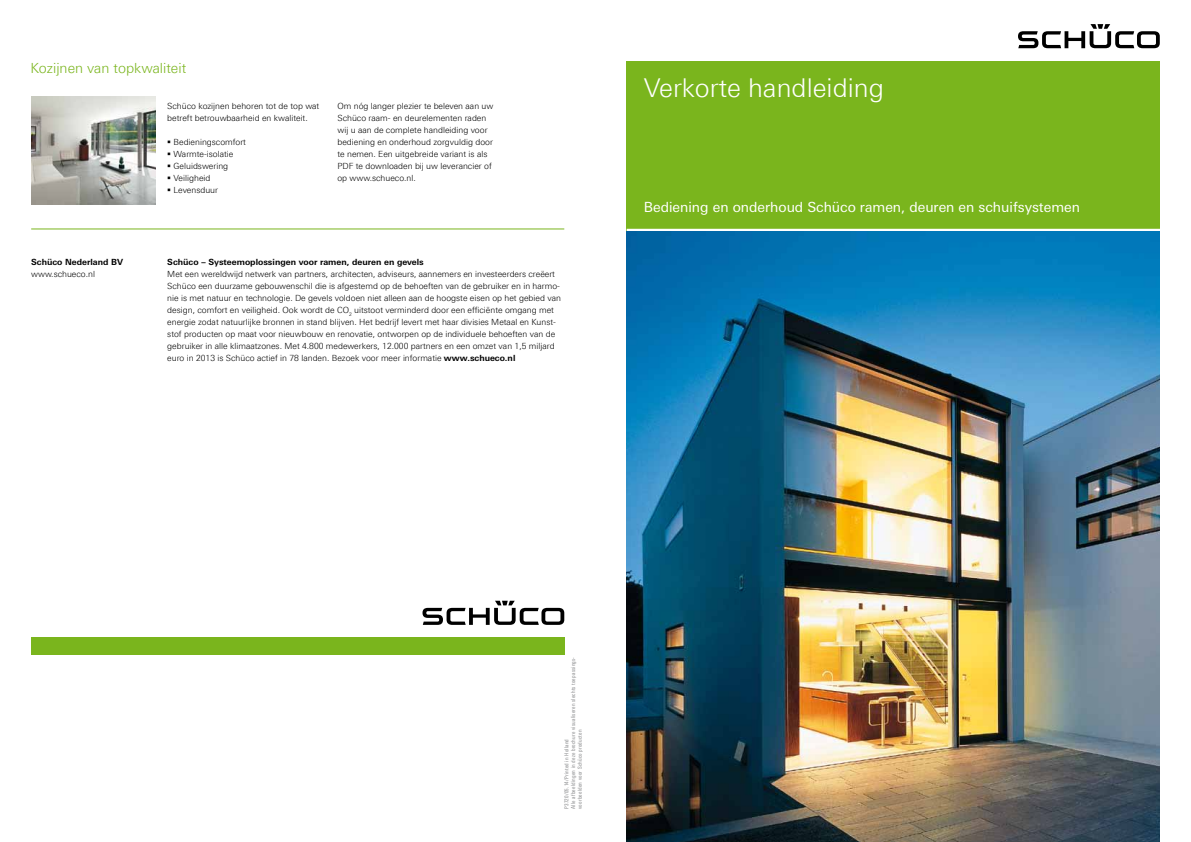
<style>
.page{position:relative;width:1191px;height:842px;background:#fff}
.page>*{position:absolute;margin:0;border:0;box-sizing:border-box;transform-origin:0 0}
.t1{font:300 26px "Linotype Univers 330";color:#fff}
.t2{font:14px "LT Univers Basic";color:#fff}
.t3{font:300 14px "Linotype Univers 330";color:#7ab51d}
.t4{font:300 8.5px/12px "Linotype Univers 330";color:#000}
.t5{font:700 8.5px "LT Univers Basic";color:#000}
.t6{font:condensed 5.5px/6.6px "LT Univers";letter-spacing:.04em;color:#87888a}
.s1{font-family:"LT Univers Basic";font-weight:700}
</style>
<div class="page">
<div style="left:626px;top:61px;width:533px;height:169px;background:#7ab51d"></div>
<svg style="left:1018px;top:24px;width:141px;height:24px"></svg>
<img style="left:31px;top:97px;width:125px;height:107px">
<hr style="left:626px;top:229px;width:545px;height:2px;background:#fff">
<svg style="left:422px;top:601px;width:142px;height:24px"></svg>
<div style="left:31px;top:638px;width:533px;height:17px;background:#7ab51d"></div>
<hr style="left:31px;top:228px;width:533px;height:1px;background:#7ab51d">
<img style="left:626px;top:231px;width:533px;height:611px">
<h2 class="t3" style="left:31px;top:60px;width:157px">Kozijnen van topkwaliteit</h2>
<p class="t4" style="left:167px;top:100px;width:154px">Schüco kozijnen behoren tot de top wat betreft betrouwbaarheid en kwaliteit.</p>
<p class="t4" style="left:167px;top:136px;width:80px">▪ Bedieningscomfort</p>
<p class="t4" style="left:167px;top:148px;width:68px">▪ Warmte-isolatie</p>
<p class="t4" style="left:167px;top:160px;width:62px">▪ Geluidswering</p>
<p class="t4" style="left:167px;top:172px;width:45px">▪ Veiligheid</p>
<p class="t4" style="left:167px;top:184px;width:52px">▪ Levensduur</p>
<p class="t4" style="left:337px;top:100px;width:157px">Om nóg langer plezier te beleven aan uw Schüco raam- en deurelementen raden wij u aan de complete handleiding voor bediening en onderhoud zorgvuldig door te nemen. Een uitgebreide variant is als PDF te downloaden bij uw leverancier of op www.schueco.nl.</p>
<p class="t5" style="left:31px;top:257px;width:93px">Schüco Nederland BV</p>
<p class="t4" style="left:31px;top:268px;width:65px">www.schueco.nl</p>
<p class="t5" style="left:167px;top:257px;width:258px">Schüco – Systeemoplossingen voor ramen, deuren en gevels</p>
<p class="t4" style="left:167px;top:268px;width:395px">Met een wereldwijd netwerk van partners, architecten, adviseurs, aannemers en investeerders creëert Schüco een duurzame gebouwenschil die is afgestemd op de behoeften van de gebruiker en in harmo&shy;nie is met natuur en technologie. De gevels voldoen niet alleen aan de hoogste eisen op het gebied van design, comfort en veiligheid. Ook wordt de CO<sub>2</sub> uitstoot verminderd door een efficiënte omgang met energie zodat natuurlijke bronnen in stand blijven. Het bedrijf levert met haar divisies Metaal en Kunst&shy;stof producten op maat voor nieuwbouw en renovatie, ontworpen op de individuele behoeften van de gebruiker in alle klimaatzones. Met 4.800 medewerkers, 12.000 partners en een omzet van 1,5 miljard euro in 2013 is Schüco actief in 78 landen. Bezoek voor meer informatie <span class="s1">www.schueco.nl</span></p>
<h1 class="t1" style="left:643px;top:72px;width:242px">Verkorte handleiding</h1>
<h2 class="t2" style="left:643px;top:199px;width:438px">Bediening en onderhoud Schüco ramen, deuren en schuifsystemen</h2>
<p class="t6" style="left:563px;top:809px;width:153px;rotate:-90deg">P3720/05.14/Printed in Holland<br>Alle afbeeldingen in deze brochure visualiseren slechts toepassings&shy;voorbeelden voor Schüco producten</p>
</div>
